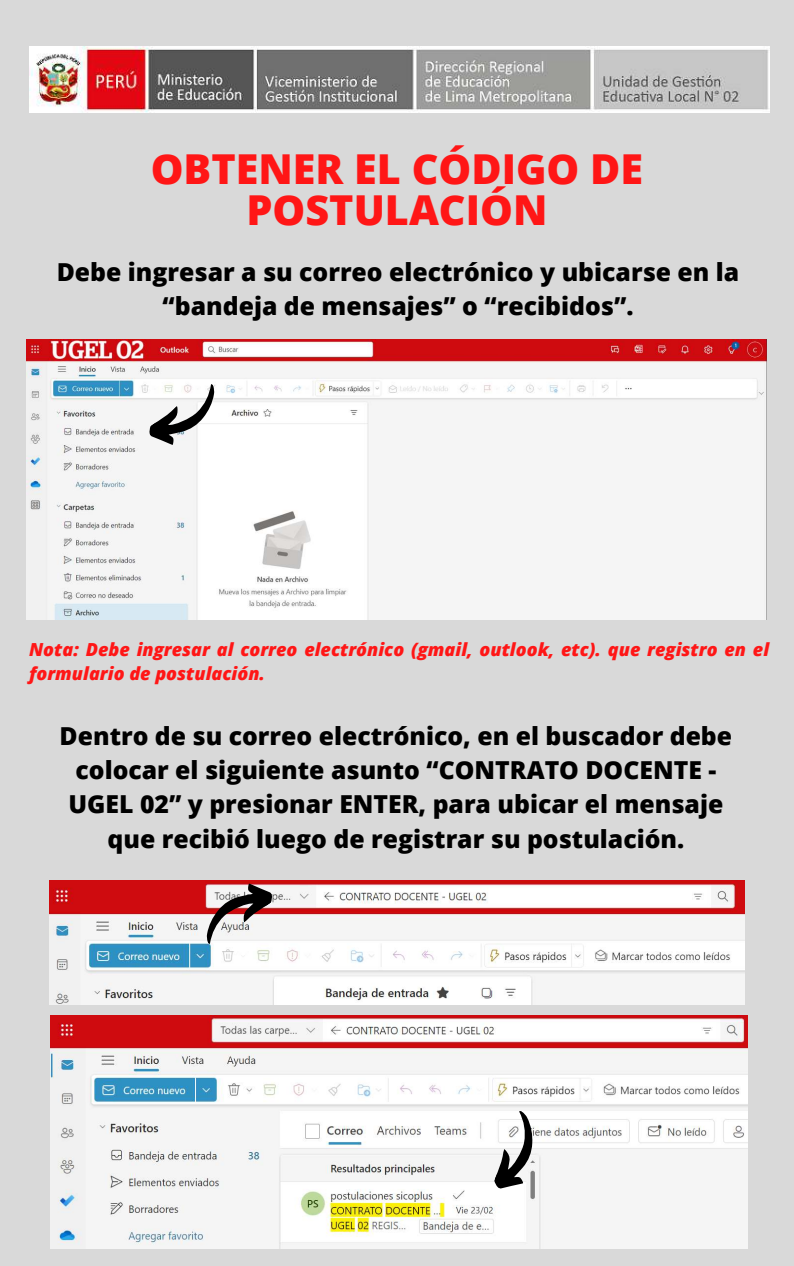
<style>
.page{position:relative;width:794px;height:1266px;background:#fff}
.page>*{position:absolute;margin:0;border:0;box-sizing:border-box;transform-origin:0 0}
.t1{font:800 41.25px/41.1px "Open Sans";color:#ff1616;text-align:center}
.t2{font:800 24.75px/34.3px "Open Sans";color:#000;text-align:center}
.t3{font:italic 800 18px/24.8px "Open Sans";color:#ff1616}
</style>
<div class="page">
<div style="left:0;top:0;width:793px;height:1266px;background:#d9d9d9"></div>
<img style="left:29px;top:46px;width:739px;height:66px">
<img style="left:27px;top:340px;width:739px;height:280px">
<svg style="left:149px;top:384px;width:65px;height:61px"></svg>
<img style="left:50px;top:880px;width:694px;height:124px">
<svg style="left:206px;top:883px;width:66px;height:61px"></svg>
<img style="left:51px;top:1015px;width:696px;height:233px">
<svg style="left:494px;top:1110px;width:38px;height:78px"></svg>
<h1 class="t1" style="left:151px;top:146px;width:493px">OBTENER EL CÓDIGO DE<br>POSTULACIÓN</h1>
<p class="t2" style="left:57px;top:253px;width:683px">Debe ingresar a su correo electrónico y ubicarse en la “bandeja de mensajes” o “recibidos”.</p>
<p class="t3" style="left:29px;top:636px;width:741px">Nota: Debe ingresar al correo electrónico (gmail, outlook, etc). que registro en el formulario de postulación.</p>
<p class="t2" style="left:60px;top:717px;width:673px">Dentro de su correo electrónico, en el buscador debe colocar el siguiente asunto “CONTRATO DOCENTE - UGEL 02” y presionar ENTER, para ubicar el mensaje que recibió luego de registrar su postulación.</p>
</div>
